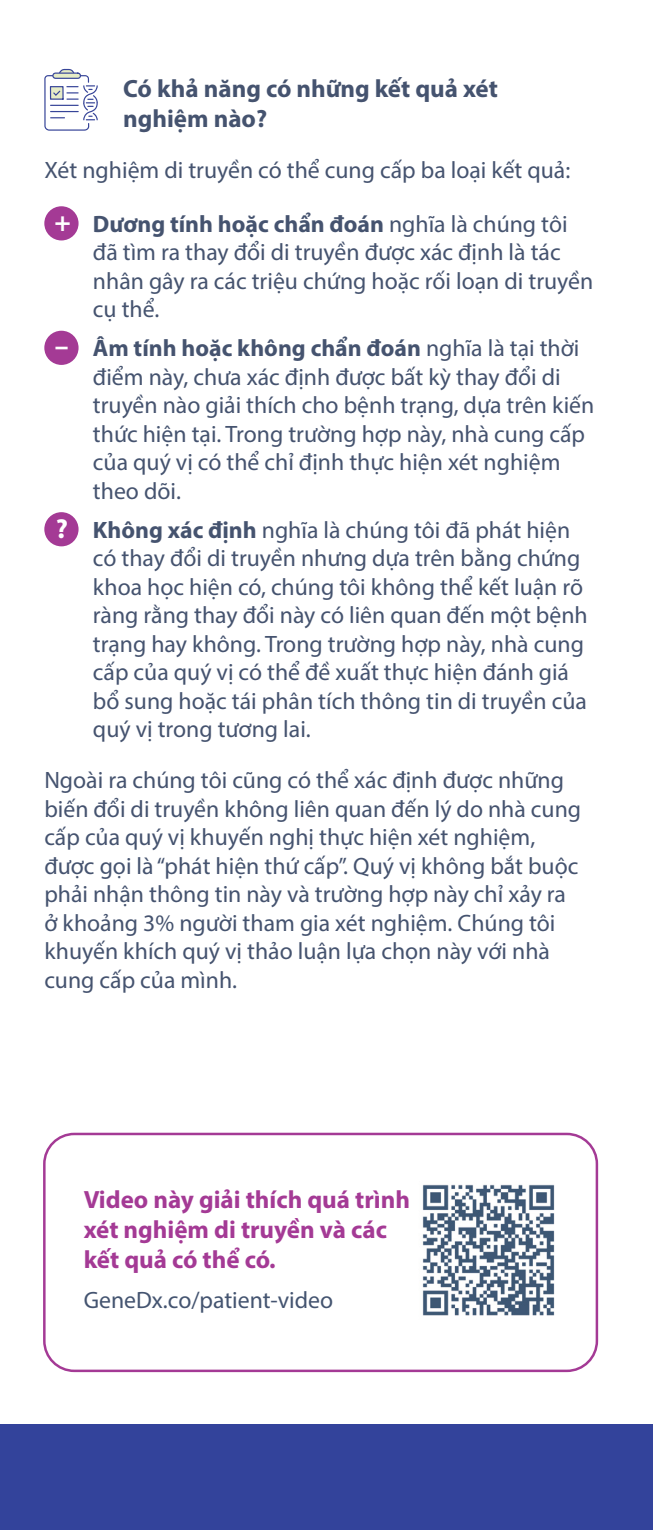
<style>
.page{position:relative;width:653px;height:1530px;background:#fff}
.page>*{position:absolute;margin:0;border:0;box-sizing:border-box;transform-origin:0 0}
.t1{font:700 25px/30px "Myriad Pro";color:#a43a95}
.t2{font:700 25px/30px "Myriad Pro";color:#45536f}
.t3{font:23.75px/28.5px "Myriad Pro";color:#45536f}
.t4{font:23.75px "Myriad Pro";color:#445470}
.s1{font-weight:700;font-size:27.5px;color:#fff}
.s2{font-weight:700}
</style>
<div class="page">
<div style="left:44px;top:206px;width:34px;height:34px;background:#a43a95;border-radius:50%"></div>
<div style="left:44px;top:331px;width:34px;height:34px;background:#a43a95;border-radius:50%"></div>
<div style="left:44px;top:512px;width:34px;height:34px;background:#a43a95;border-radius:50%"></div>
<div style="left:43px;top:1133px;width:555px;height:239px;border:2px solid #a43a95;border-radius:30px"></div>
<div style="left:0;top:1424px;width:652px;height:106px;background:#33439b"></div>
<img style="left:422px;top:1184px;width:133px;height:132px">
<svg style="left:44px;top:69px;width:54px;height:62px"></svg>
<p class="t2" style="left:123px;top:73px;width:376px">Có khả năng có những kết quả xét nghiệm nào?</p>
<p class="t3" style="left:44px;top:156px;width:527px">Xét nghiệm di truyền có thể cung cấp ba loại kết quả:</p>
<p class="t3" style="left:93px;top:209px;width:501px;text-indent:-38px"><span class="s1">+</span> <span class="s2">Dương tính hoặc chẩn đoán</span> nghĩa là chúng tôi đã tìm ra thay đổi di truyền được xác định là tác nhân gây ra các triệu chứng hoặc rối loạn di truyền cụ thể.</p>
<p class="t3" style="left:93px;top:334px;width:503px;text-indent:-38px"><span class="s1">–</span> <span class="s2">Âm tính hoặc không chẩn đoán</span> nghĩa là tại thời điểm này, chưa xác định được bất kỳ thay đổi di truyền nào giải thích cho bệnh trạng, dựa trên kiến thức hiện tại. Trong trường hợp này, nhà cung cấp của quý vị có thể chỉ định thực hiện xét nghiệm theo dõi.</p>
<p class="t3" style="left:93px;top:515px;width:496px;text-indent:-37px"><span class="s1">?</span> <span class="s2">Không xác định</span> nghĩa là chúng tôi đã phát hiện có thay đổi di truyền nhưng dựa trên bằng chứng khoa học hiện có, chúng tôi không thể kết luận rõ ràng rằng thay đổi này có liên quan đến một bệnh trạng hay không. Trong trường hợp này, nhà cung cấp của quý vị có thể đề xuất thực hiện đánh giá bổ sung hoặc tái phân tích thông tin di truyền của quý vị trong tương lai.</p>
<p class="t3" style="left:44px;top:766px;width:538px">Ngoài ra chúng tôi cũng có thể xác định được những biến đổi di truyền không liên quan đến lý do nhà cung cấp của quý vị khuyến nghị thực hiện xét nghiệm, được gọi là “phát hiện thứ cấp”. Quý vị không bắt buộc phải nhận thông tin này và trường hợp này chỉ xảy ra ở khoảng 3% người tham gia xét nghiệm. Chúng tôi khuyến khích quý vị thảo luận lựa chọn này với nhà cung cấp của mình.</p>
<p class="t1" style="left:84px;top:1184px;width:328px">Video này giải thích quá trình xét nghiệm di truyền và các kết quả có thể có.</p>
<p class="t4" style="left:84px;top:1286px;width:251px">GeneDx.co/patient-video</p>
</div>
